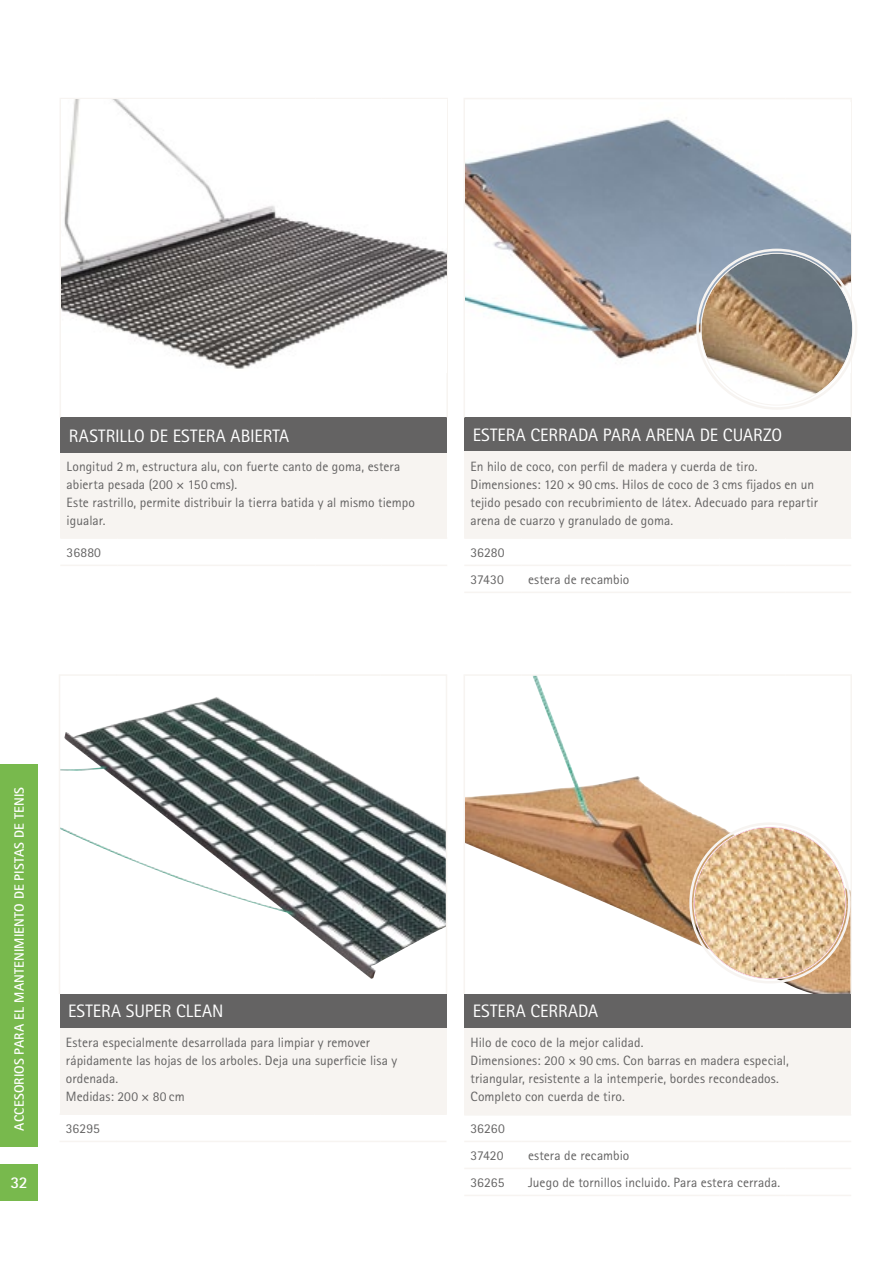
<style>
.page{position:relative;width:893px;height:1263px;background:#fff}
.page>*{position:absolute;margin:0;border:0;box-sizing:border-box;transform-origin:0 0}
.t1{font:18px "Rotis Sans Serif Pro";letter-spacing:.005em;color:#fff}
.t2{font:700 16.5px "Rotis Sans Serif Pro";color:#fff}
.t3{font:13.5px/18px "Rotis Sans Serif Pro";letter-spacing:.005em;color:#646363}
.t4{font:700 13.5px "Rotis Sans Serif Pro";letter-spacing:.01em;color:#fff}
</style>
<div class="page">
<div style="left:0;top:764px;width:38px;height:382px;background:#78b94d"></div>
<div style="left:0;top:1164px;width:38px;height:36px;background:#78b94d"></div>
<div style="left:464px;top:417px;width:387px;height:34px;background:#646363"></div>
<div style="left:464px;top:451px;width:387px;height:87px;background:#f7f4f1"></div>
<hr style="left:464px;top:537px;width:58px;height:2px;background:#f7f4f1">
<hr style="left:522px;top:537px;width:197px;height:2px;background:#f7f4f1">
<hr style="left:464px;top:592px;width:58px;height:1px;background:#f7f4f1">
<hr style="left:522px;top:592px;width:197px;height:1px;background:#f7f4f1">
<hr style="left:719px;top:537px;width:66px;height:2px;background:#f7f4f1">
<hr style="left:464px;top:565px;width:58px;height:1px;background:#f7f4f1">
<hr style="left:522px;top:565px;width:197px;height:1px;background:#f7f4f1">
<hr style="left:719px;top:565px;width:66px;height:1px;background:#f7f4f1">
<hr style="left:785px;top:565px;width:66px;height:1px;background:#f7f4f1">
<hr style="left:719px;top:592px;width:66px;height:1px;background:#f7f4f1">
<hr style="left:785px;top:537px;width:66px;height:2px;background:#f7f4f1">
<hr style="left:785px;top:592px;width:66px;height:1px;background:#f7f4f1">
<hr style="left:463px;top:98px;width:59px;height:1px;background:#f7f4f1">
<hr style="left:463px;top:99px;width:2px;height:318px;background:#f7f4f1">
<hr style="left:522px;top:98px;width:197px;height:1px;background:#f7f4f1">
<hr style="left:719px;top:98px;width:66px;height:1px;background:#f7f4f1">
<hr style="left:785px;top:98px;width:67px;height:1px;background:#f7f4f1">
<hr style="left:850px;top:99px;width:2px;height:318px;background:#f7f4f1">
<img style="left:465px;top:119px;width:385px;height:253px">
<div style="left:464px;top:994px;width:387px;height:34px;background:#646363"></div>
<div style="left:464px;top:1028px;width:387px;height:87px;background:#f7f4f1"></div>
<hr style="left:464px;top:1195px;width:58px;height:1px;background:#f7f4f1">
<hr style="left:464px;top:1141px;width:58px;height:1px;background:#f7f4f1">
<hr style="left:522px;top:1141px;width:197px;height:1px;background:#f7f4f1">
<hr style="left:719px;top:1141px;width:66px;height:1px;background:#f7f4f1">
<hr style="left:785px;top:1141px;width:66px;height:1px;background:#f7f4f1">
<hr style="left:464px;top:1168px;width:58px;height:1px;background:#f7f4f1">
<hr style="left:463px;top:674px;width:59px;height:2px;background:#f7f4f1">
<hr style="left:463px;top:676px;width:2px;height:318px;background:#f7f4f1">
<hr style="left:522px;top:674px;width:197px;height:2px;background:#f7f4f1">
<hr style="left:719px;top:674px;width:66px;height:2px;background:#f7f4f1">
<hr style="left:785px;top:674px;width:67px;height:2px;background:#f7f4f1">
<hr style="left:850px;top:676px;width:2px;height:318px;background:#f7f4f1">
<hr style="left:522px;top:1168px;width:197px;height:1px;background:#f7f4f1">
<hr style="left:719px;top:1168px;width:66px;height:1px;background:#f7f4f1">
<hr style="left:785px;top:1168px;width:66px;height:1px;background:#f7f4f1">
<hr style="left:522px;top:1195px;width:197px;height:1px;background:#f7f4f1">
<hr style="left:719px;top:1195px;width:66px;height:1px;background:#f7f4f1">
<hr style="left:785px;top:1195px;width:66px;height:1px;background:#f7f4f1">
<img style="left:465px;top:676px;width:385px;height:318px">
<div style="left:60px;top:417px;width:387px;height:36px;background:#646363"></div>
<div style="left:60px;top:453px;width:387px;height:85px;background:#f7f4f1"></div>
<hr style="left:60px;top:565px;width:58px;height:1px;background:#f7f4f1">
<hr style="left:118px;top:565px;width:197px;height:1px;background:#f7f4f1">
<hr style="left:315px;top:565px;width:66px;height:1px;background:#f7f4f1">
<hr style="left:381px;top:565px;width:66px;height:1px;background:#f7f4f1">
<hr style="left:60px;top:537px;width:58px;height:2px;background:#f7f4f1">
<hr style="left:118px;top:537px;width:197px;height:2px;background:#f7f4f1">
<hr style="left:315px;top:537px;width:66px;height:2px;background:#f7f4f1">
<hr style="left:381px;top:537px;width:66px;height:2px;background:#f7f4f1">
<hr style="left:60px;top:98px;width:58px;height:1px;background:#f7f4f1">
<hr style="left:60px;top:99px;width:1px;height:318px;background:#f7f4f1">
<hr style="left:118px;top:98px;width:197px;height:1px;background:#f7f4f1">
<hr style="left:315px;top:98px;width:66px;height:1px;background:#f7f4f1">
<hr style="left:381px;top:98px;width:67px;height:1px;background:#f7f4f1">
<hr style="left:446px;top:99px;width:2px;height:318px;background:#f7f4f1">
<img style="left:61px;top:99px;width:385px;height:270px">
<div style="left:60px;top:994px;width:386px;height:34px;background:#646363"></div>
<div style="left:60px;top:1028px;width:386px;height:86px;background:#f7f4f1"></div>
<hr style="left:60px;top:1113px;width:57px;height:2px;background:#f7f4f1">
<hr style="left:117px;top:1113px;width:198px;height:2px;background:#f7f4f1">
<hr style="left:60px;top:1141px;width:57px;height:1px;background:#f7f4f1">
<hr style="left:117px;top:1141px;width:198px;height:1px;background:#f7f4f1">
<hr style="left:315px;top:1113px;width:66px;height:2px;background:#f7f4f1">
<hr style="left:315px;top:1141px;width:66px;height:1px;background:#f7f4f1">
<hr style="left:381px;top:1113px;width:65px;height:2px;background:#f7f4f1">
<hr style="left:381px;top:1141px;width:65px;height:1px;background:#f7f4f1">
<hr style="left:59px;top:674px;width:58px;height:2px;background:#f7f4f1">
<hr style="left:59px;top:676px;width:1px;height:318px;background:#f7f4f1">
<hr style="left:117px;top:674px;width:198px;height:2px;background:#f7f4f1">
<hr style="left:315px;top:674px;width:66px;height:2px;background:#f7f4f1">
<hr style="left:381px;top:674px;width:66px;height:2px;background:#f7f4f1">
<hr style="left:446px;top:676px;width:1px;height:318px;background:#f7f4f1">
<img style="left:60px;top:697px;width:386px;height:282px">
<img style="left:701px;top:254px;width:151px;height:151px;border-radius:75px">
<div style="left:696px;top:249px;width:161px;height:161px;border:3px solid #f7f4f1;border-radius:50%"></div>
<img style="left:694px;top:827px;width:151px;height:151px;border-radius:75px">
<div style="left:689px;top:822px;width:161px;height:161px;border:3px solid #f7f4f1;border-radius:50%"></div>
<h1 class="t1" style="left:69px;top:425px;width:222px">RASTRILLO DE ESTERA ABIERTA</h1>
<p class="t3" style="left:67px;top:458px;width:350px">Longitud 2 m, estructura alu, con fuerte canto de goma, estera abierta pesada (200 × 150 cms).<br>Este rastrillo, permite distribuir la tierra batida y al mismo tiempo igualar.</p>
<p class="t3" style="left:67px;top:543px;width:36px">36880</p>
<h1 class="t1" style="left:473px;top:424px;width:311px">ESTERA CERRADA PARA ARENA DE CUARZO</h1>
<p class="t3" style="left:471px;top:458px;width:349px">En hilo de coco, con perfil de madera y cuerda de tiro.<br>Dimensiones: 120 × 90 cms. Hilos de coco de 3 cms fijados en un tejido pesado con recubrimiento de látex. Adecuado para repartir arena de cuarzo y granulado de goma.</p>
<p class="t3" style="left:471px;top:539px;width:36px;line-height:27px">36280<br>37430</p>
<p class="t3" style="left:528px;top:570px;width:103px">estera de recambio</p>
<p class="t4" style="left:11px;top:1130px;width:345px;rotate:-90deg">ACCESORIOS PARA EL MANTENIMIENTO DE PISTAS DE TENIS</p>
<p class="t2" style="left:10px;top:1172px;width:19px">32</p>
<h1 class="t1" style="left:68px;top:1000px;width:157px">ESTERA SUPER CLEAN</h1>
<p class="t3" style="left:66px;top:1034px;width:333px">Estera especialmente desarrollada para limpiar y remover rápidamente las hojas de los arboles. Deja una superficie lisa y ordenada.<br>Medidas: 200 × 80 cm</p>
<p class="t3" style="left:66px;top:1119px;width:36px">36295</p>
<h1 class="t1" style="left:473px;top:1000px;width:127px">ESTERA CERRADA</h1>
<p class="t3" style="left:471px;top:1034px;width:320px">Hilo de coco de la mejor calidad.<br>Dimensiones: 200 × 90 cms. Con barras en madera especial, triangular, resistente a la intemperie, bordes recondeados.<br>Completo con cuerda de tiro.</p>
<p class="t3" style="left:471px;top:1115px;width:36px;line-height:27px">36260<br>37420</p>
<p class="t3" style="left:528px;top:1146px;width:103px">estera de recambio</p>
<p class="t3" style="left:471px;top:1173px;width:36px">36265</p>
<p class="t3" style="left:528px;top:1173px;width:254px">Juego de tornillos incluido. Para estera cerrada.</p>
</div>
